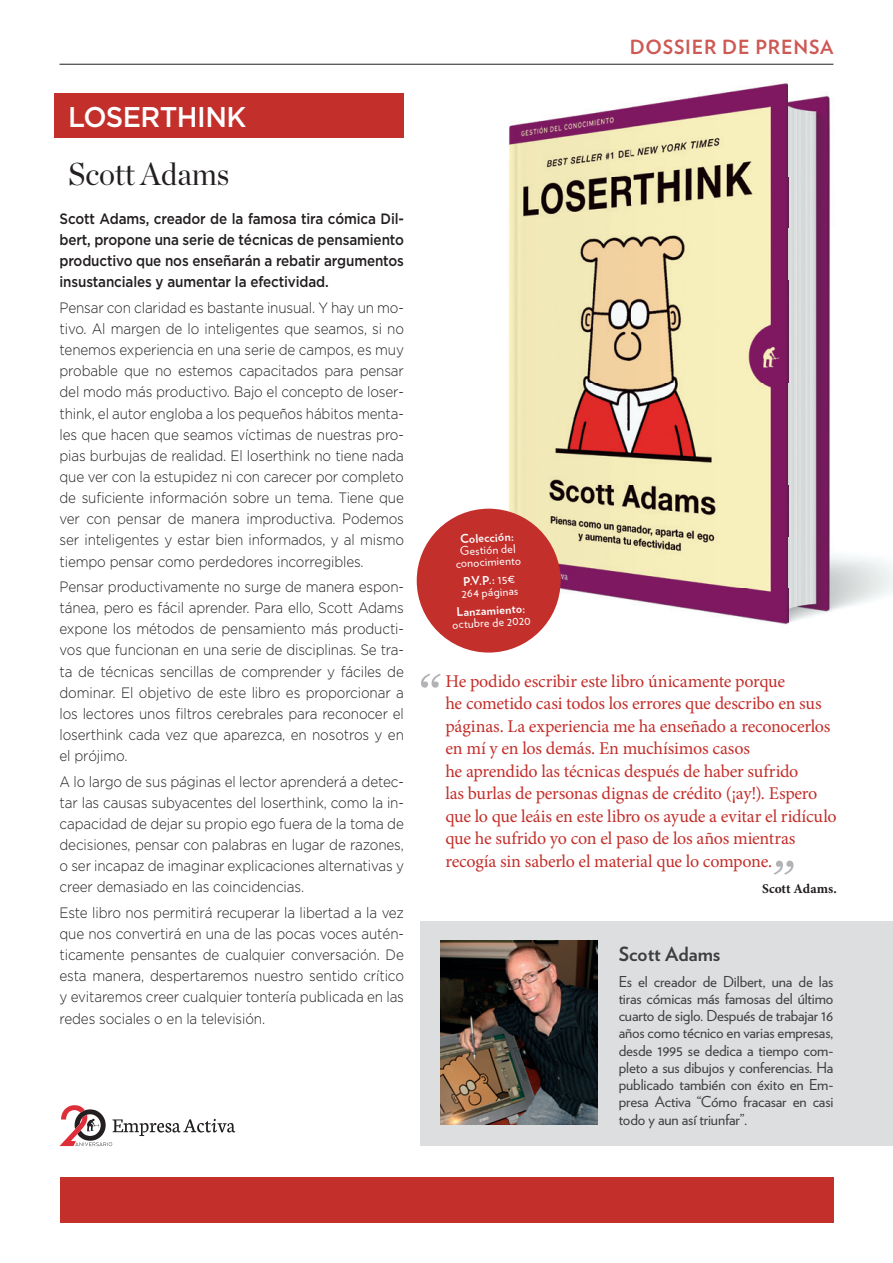
<style>
.page{position:relative;width:893px;height:1263px;background:#fff}
.page>*{position:absolute;margin:0;border:0;box-sizing:border-box;transform-origin:0 0}
.t1{font:31.5px "Chronicle Display";color:#231f20}
.t2{font:500 28.5px "Gotham HTF";letter-spacing:-.02em;color:#fff;scale:.96 1}
.t3{font:700 19.5px "Verlag";letter-spacing:.04em;color:#cd5954}
.t4{font:700 19.5px "Verlag";color:#3e3e3f}
.t5{font:18px/22.5px "Minion Pro";letter-spacing:-.015em;color:#c32f2b}
.t6{font:300 15px/21.1px "Gotham";letter-spacing:-.01em;color:#231f20;text-align:justify;scale:.9 1}
.t7{font:15px/17.2px "Verlag";letter-spacing:-.01em;color:#3e3e3f;text-align:justify}
.t8{font:500 15px/21.1px "Gotham";letter-spacing:-.01em;color:#231f20;text-align:justify;scale:.9 1}
.t9{font:700 13.5px "Minion Pro";letter-spacing:.005em;color:#231f20}
.t10{font:12px/12px "Verlag";color:#fff;text-align:center}
.t11{font:700 12px "Verlag";color:#fff}
.s1{font-weight:700}
</style>
<div class="page">
<hr style="left:60px;top:64px;width:773px;height:1px;background:#231f20">
<img style="left:475px;top:83px;width:418px;height:542px">
<div style="left:54px;top:94px;width:350px;height:44px;background:#c32f2b"></div>
<div style="left:421px;top:922px;width:472px;height:224px;background:#dddee0"></div>
<div style="left:60px;top:1178px;width:773px;height:45px;background:#c32f2b"></div>
<div style="left:417px;top:509px;width:144px;height:144px;background:#c32f2b;border-radius:50%"></div>
<svg style="left:421px;top:674px;width:20px;height:14px"></svg>
<svg style="left:774px;top:861px;width:19px;height:14px"></svg>
<img style="left:440px;top:940px;width:157px;height:184px">
<svg style="left:60px;top:1105px;width:175px;height:41px"></svg>
<h2 class="t2" style="left:68px;top:101px;width:187px">LOSERTHINK</h2>
<h1 class="t1" style="left:68px;top:149px;width:163px">Scott Adams</h1>
<p class="t8" style="left:60px;top:208px;width:384px">Scott Adams, creador de la famosa tira cómica Dil&shy;bert, propone una serie de técnicas de pensamiento productivo que nos enseñarán a rebatir argumentos insustanciales y aumentar la efectividad.</p>
<p class="t6" style="left:60px;top:297px;width:384px">Pensar con claridad es bastante inusual. Y hay un mo&shy;tivo. Al margen de lo inteligentes que seamos, si no tenemos experiencia en una serie de campos, es muy probable que no estemos capacitados para pensar del modo más productivo. Bajo el concepto de loser&shy;think, el autor engloba a los pequeños hábitos menta&shy;les que hacen que seamos víctimas de nuestras pro&shy;pias burbujas de realidad. El loserthink no tiene nada que ver con la estupidez ni con carecer por completo de suficiente información sobre un tema. Tiene que ver con pensar de manera improductiva. Podemos ser inteligentes y estar bien informados, y al mismo tiempo pensar como perdedores incorregibles.</p>
<p class="t6" style="left:60px;top:576px;width:384px">Pensar productivamente no surge de manera espon&shy;tánea, pero es fácil aprender. Para ello, Scott Adams expone los métodos de pensamiento más producti&shy;vos que funcionan en una serie de disciplinas. Se tra&shy;ta de técnicas sencillas de comprender y fáciles de dominar. El objetivo de este libro es proporcionar a los lectores unos filtros cerebrales para reconocer el loserthink cada vez que aparezca, en nosotros y en el prójimo.</p>
<p class="t6" style="left:60px;top:771px;width:384px">A lo largo de sus páginas el lector aprenderá a detec&shy;tar las causas subyacentes del loserthink, como la in&shy;capacidad de dejar su propio ego fuera de la toma de decisiones, pensar con palabras en lugar de razones, o ser incapaz de imaginar explicaciones alternativas y creer demasiado en las coincidencias.</p>
<p class="t6" style="left:60px;top:902px;width:384px">Este libro nos permitirá recuperar la libertad a la vez que nos convertirá en una de las pocas voces autén&shy;ticamente pensantes de cualquier conversación. De esta manera, despertaremos nuestro sentido crítico y evitaremos creer cualquier tontería publicada en las redes sociales o en la televisión.</p>
<h3 class="t3" style="left:630px;top:32px;width:205px">DOSSIER DE PRENSA</h3>
<p class="t11" style="left:460px;top:530px;width:55px;rotate:-3deg">Colección:</p>
<p class="t10" style="left:455px;top:545px;width:67px;rotate:-3deg">Gestión del conocimiento</p>
<p class="t10" style="left:461px;top:575px;width:58px;text-align:left;rotate:-3deg"><span class="s1">P.V.P.:</span> 15€<br>264 páginas</p>
<p class="t11" style="left:456px;top:603px;width:70px;rotate:-3deg">Lanzamiento:</p>
<p class="t10" style="left:452px;top:618px;width:80px;rotate:-3deg">octubre de 2020</p>
<p class="t5" style="left:445px;top:670px;width:393px">He podido escribir este libro únicamente porque<br>he cometido casi todos los errores que describo en sus páginas. La experiencia me ha enseñado a reconocerlos en mí y en los demás. En muchísimos casos<br>he aprendido las técnicas después de haber sufrido<br>las burlas de personas dignas de crédito (¡ay!). Espero que lo que leáis en este libro os ayude a evitar el ridículo que he sufrido yo con el paso de los años mientras recogía sin saberlo el material que lo compone.</p>
<p class="t9" style="left:762px;top:879px;width:76px">Scott Adams.</p>
<h3 class="t4" style="left:619px;top:938px;width:103px">Scott Adams</h3>
<p class="t7" style="left:619px;top:972px;width:216px">Es el creador de Dilbert, una de las tiras cómicas más famosas del último cuarto de siglo. Después de trabajar 16 años como técnico en varias empresas, desde 1995 se dedica a tiempo com&shy;pleto a sus dibujos y conferencias. Ha publicado también con éxito en Em&shy;presa Activa “Cómo fracasar en casi todo y aun así triunfar”.</p>
</div>
